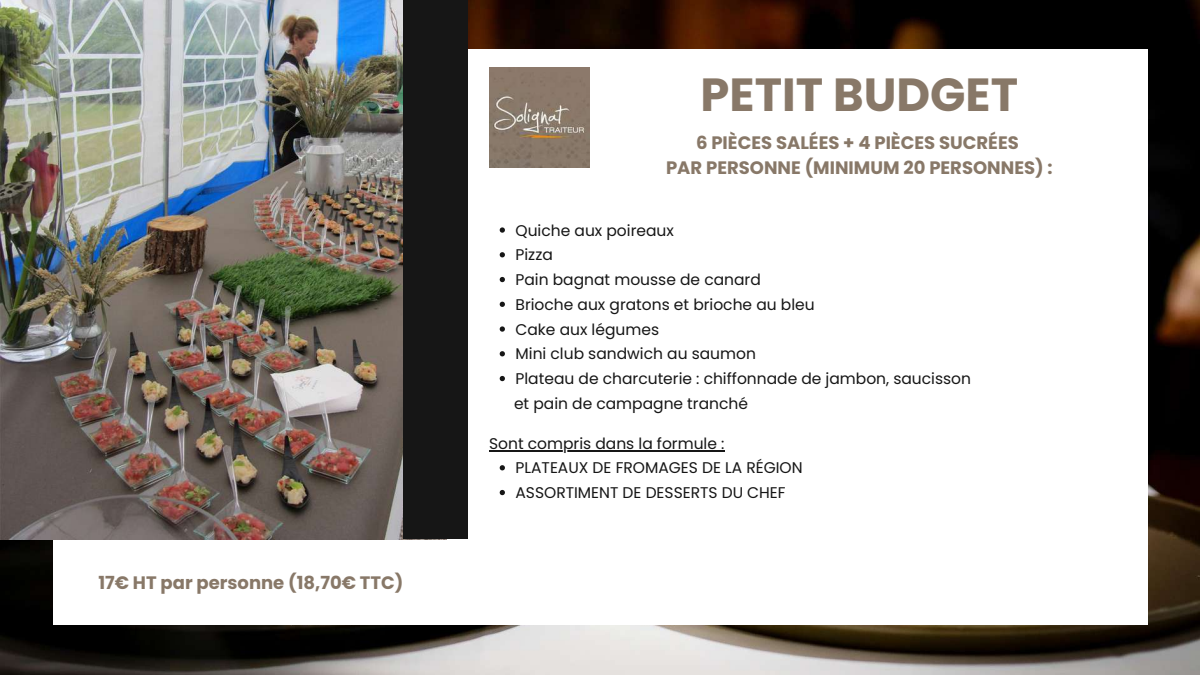
<style>
.page{position:relative;width:1200px;height:675px;background:#fff}
.page>*{position:absolute;margin:0;border:0;box-sizing:border-box;transform-origin:0 0}
.t1{font:700 46.4px "Poppins";color:#887868}
.t2{font:700 18px/24.8px "Poppins";color:#887868;text-align:center}
.t3{font:15.5px/24.8px "Poppins";color:#161616}
</style>
<div class="page">
<img style="left:0;top:0;width:1200px;height:675px">
<div style="left:53px;top:50px;width:1094px;height:575px;background:#fff"></div>
<img style="left:0;top:0;width:404px;height:539px">
<div style="left:404px;top:0;width:64px;height:539px;background:#161616"></div>
<img style="left:489px;top:68px;width:101px;height:100px">
<svg style="left:500px;top:227px;width:5px;height:6px"></svg>
<svg style="left:500px;top:252px;width:5px;height:5px"></svg>
<svg style="left:500px;top:277px;width:5px;height:5px"></svg>
<svg style="left:500px;top:302px;width:5px;height:5px"></svg>
<svg style="left:500px;top:326px;width:5px;height:6px"></svg>
<svg style="left:500px;top:351px;width:5px;height:5px"></svg>
<svg style="left:500px;top:376px;width:5px;height:5px"></svg>
<svg style="left:500px;top:465px;width:5px;height:5px"></svg>
<svg style="left:500px;top:490px;width:5px;height:5px"></svg>
<hr style="left:489px;top:450px;width:235px;height:2px;background:#161616">
<p class="t2" style="left:98px;top:571px;width:307px">17€ HT par personne (18,70€ TTC)</p>
<h1 class="t1" style="left:701px;top:62px;width:319px">PETIT BUDGET</h1>
<p class="t2" style="left:666px;top:130px;width:388px">6 PIÈCES SALÉES + 4 PIÈCES SUCRÉES<br>PAR PERSONNE (MINIMUM 20 PERSONNES) :</p>
<p class="t3" style="left:516px;top:218px;width:457px">Quiche aux poireaux<br>Pizza<br>Pain bagnat mousse de canard<br>Brioche aux gratons et brioche au bleu<br>Cake aux légumes<br>Mini club sandwich au saumon<br>Plateau de charcuterie : chiffonnade de jambon, saucisson</p>
<p class="t3" style="left:514px;top:391px;width:236px">et pain de campagne tranché</p>
<p class="t3" style="left:489px;top:431px;width:237px">Sont compris dans la formule :</p>
<p class="t3" style="left:516px;top:456px;width:289px">PLATEAUX DE FROMAGES DE LA RÉGION<br>ASSORTIMENT DE DESSERTS DU CHEF</p>
</div>
